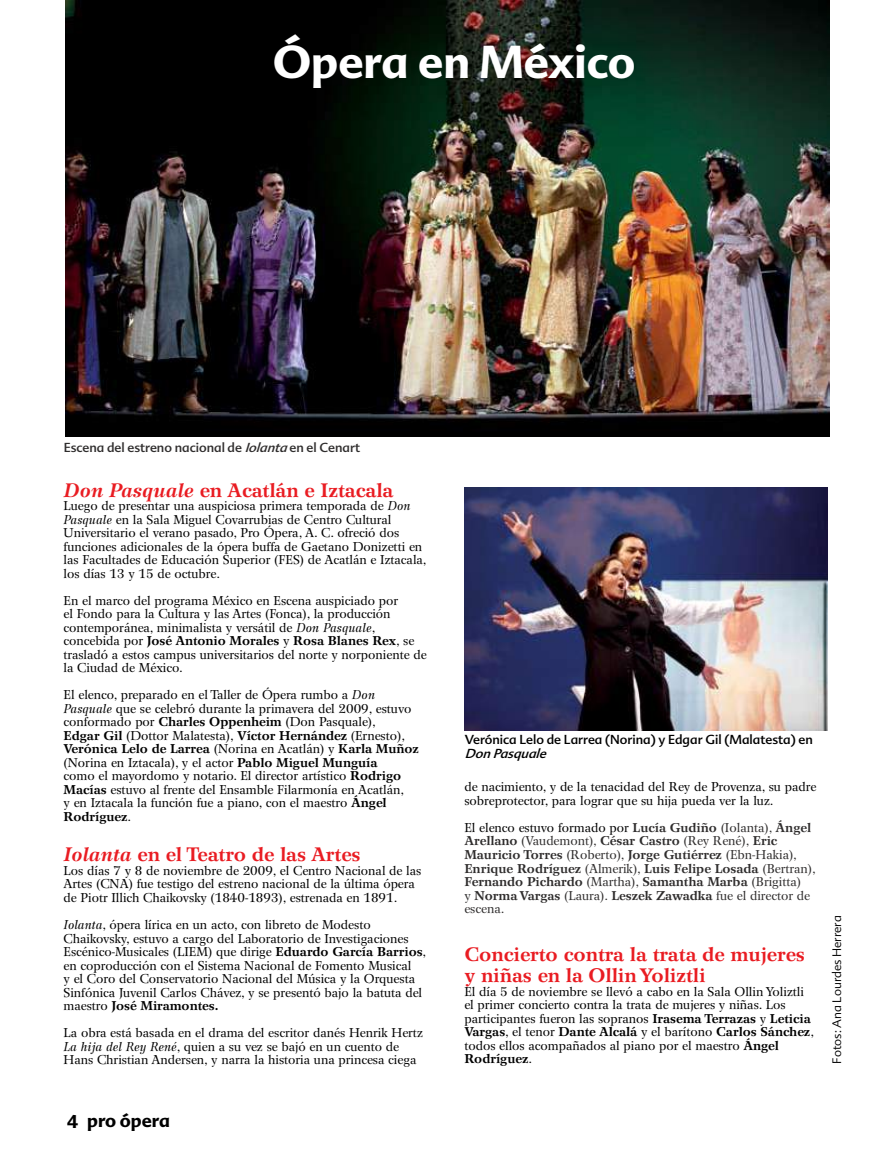
<style>
.page{position:relative;width:893px;height:1170px;background:#fff}
.page>*{position:absolute;margin:0;border:0;box-sizing:border-box;transform-origin:0 0}
.t1{font:700 45px "Advert";color:#fff}
.t2{font:700 19.5px/21px "Wilke";color:#e91c22}
.t3{font:700 18px "Advert";color:#000}
.t4{font:12.75px/13.5px "Wilke";color:#000}
.t5{font:700 12.75px/13.5px "Wilke";color:#2f2d2d}
.t6{font:12.75px "Advert";color:#000}
.t7{font:12.75px "Advert";color:#2f2d2d}
.t8{font:italic 12.75px "Advert";color:#000}
.t9{font:300 12px "Advert";color:#000}
.s1{font-style:italic}
.s2{font-weight:700}
.s3{font-weight:400;color:#000}
.s4{font-weight:400}
</style>
<div class="page">
<img style="left:66px;top:0;width:763px;height:436px">
<img style="left:464px;top:487px;width:364px;height:243px">
<h1 class="t1" style="left:273px;top:34px;width:364px">Ópera en México</h1>
<p class="t7" style="left:64px;top:439px;width:298px">Escena del estreno nacional de <span class="s1">Iolanta</span>en el Cenart</p>
<h2 class="t2" style="left:64px;top:479px;width:331px"><span class="s1">Don Pasquale</span> en Acatlán e Iztacala</h2>
<p class="t4" style="left:64px;top:499px;width:365px">Luego de presentar una auspiciosa primera temporada de <span class="s1">Don Pasquale</span> en la Sala Miguel Covarrubias de Centro Cultural Universitario el verano pasado, Pro Ópera, A. C. ofreció dos funciones adicionales de la ópera buffa de Gaetano Donizetti en las Facultades de Educación Superior (FES) de Acatlán e Iztacala, los días 13 y 15 de octubre.</p>
<p class="t4" style="left:64px;top:593px;width:365px">En el marco del programa México en Escena auspiciado por<br>el Fondo para la Cultura y las Artes (Fonca), la producción contemporánea, minimalista y versátil de <span class="s1">Don Pasquale</span>, concebida por <span class="s2">José Antonio Morales</span> y <span class="s2">Rosa Blanes Rex</span>, se trasladó a estos campus universitarios del norte y norponiente de la Ciudad de México.</p>
<p class="t4" style="left:64px;top:688px;width:357px">El elenco, preparado en el Taller de Ópera rumbo a <span class="s1">Don Pasquale</span> que se celebró durante la primavera del 2009, estuvo conformado por <span class="s2">Charles Oppenheim</span> (Don Pasquale),<br><span class="s2">Edgar Gil</span> (Dottor Malatesta), <span class="s2">Víctor Hernández</span> (Ernesto), <span class="s2">Verónica Lelo de Larrea</span> (Norina en Acatlán) y <span class="s2">Karla Muñoz </span>(Norina en Iztacala), y el actor <span class="s2">Pablo Miguel Munguía<br></span>como el mayordomo y notario. El director artístico <span class="s2">Rodrigo Macías</span> estuvo al frente del Ensamble Filarmonía en Acatlán,<br>y en Iztacala la función fue a piano, con el maestro <span class="s2">Ángel Rodríguez</span>.</p>
<h2 class="t2" style="left:64px;top:844px;width:299px"><span class="s1">Iolanta</span> en el Teatro de las Artes</h2>
<p class="t4" style="left:64px;top:863px;width:359px">Los días 7 y 8 de noviembre de 2009, el Centro Nacional de las<br>Artes (CNA) fue testigo del estreno nacional de la última ópera de Piotr Illich Chaikovsky (1840-1893), estrenada en 1891.</p>
<p class="t4" style="left:64px;top:917px;width:364px"><span class="s1">Iolanta</span>, ópera lírica en un acto, con libreto de Modesto Chaikovsky, estuvo a cargo del Laboratorio de Investigaciones Escénico-Musicales (LIEM) que dirige <span class="s2">Eduardo García Barrios</span>, en coproducción con el Sistema Nacional de Fomento Musical<br>y el Coro del Conservatorio Nacional del Música y la Orquesta Sinfónica Juvenil Carlos Chávez, y se presentó bajo la batuta del maestro <span class="s2">José Miramontes.</span></p>
<p class="t4" style="left:64px;top:1025px;width:361px">La obra está basada en el drama del escritor danés Henrik Hertz<br><span class="s1">La hija del Rey René</span>, quien a su vez se bajó en un cuento de<br>Hans Christian Andersen, y narra la historia una princesa ciega</p>
<h3 class="t3" style="left:87px;top:1109px;width:84px">pro ópera</h3>
<p class="t6" style="left:465px;top:731px;width:349px">Verónica Lelo de Larrea (Norina) y Edgar Gil (Malatesta) en</p>
<p class="t8" style="left:465px;top:745px;width:87px">DonPasquale</p>
<p class="t4" style="left:464px;top:780px;width:353px">de nacimiento, y de la tenacidad del Rey de Provenza, su padre sobreprotector, para lograr que su hija pueda ver la luz.</p>
<p class="t5" style="left:464px;top:820px;width:353px"><span class="s3">El elenco estuvo formado por</span> Lucía Gudiño <span class="s4">(Iolanta),</span> Ángel Arellano <span class="s4">(Vaudemont),</span> César Castro <span class="s4">(Rey René),</span> Eric Mauricio Torres <span class="s4">(Roberto),</span> Jorge Gutiérrez <span class="s4">(Ebn-Hakia), </span>Enrique Rodríguez <span class="s4">(Almerik),</span> Luis Felipe Losada <span class="s4">(Bertran), </span>Fernando Pichardo <span class="s4">(Martha),</span> Samantha Marba <span class="s4">(Brigitta)<br>y</span> Norma Vargas <span class="s4">(Laura).</span> Leszek Zawadka <span class="s4">fue el director de escena.</span></p>
<h2 class="t2" style="left:464px;top:943px;width:342px">Concierto contra la trata de mujeres y niñas en la Ollin Yoliztli</h2>
<p class="t4" style="left:464px;top:984px;width:351px">El día 5 de noviembre se llevó a cabo en la Sala Ollin Yoliztli el primer concierto contra la trata de mujeres y niñas. Los participantes fueron las sopranos <span class="s2">Irasema Terrazas</span> y <span class="s2">Leticia Vargas</span>, el tenor <span class="s2">Dante Alcalá</span> y el barítono <span class="s2">Carlos Sánchez</span>, todos ellos acompañados al piano por el maestro <span class="s2">Ángel Rodríguez</span>.</p>
<p class="t9" style="left:830px;top:1063px;width:149px;rotate:-90deg">Fotos: Ana Lourdes Herrera</p>
</div>
